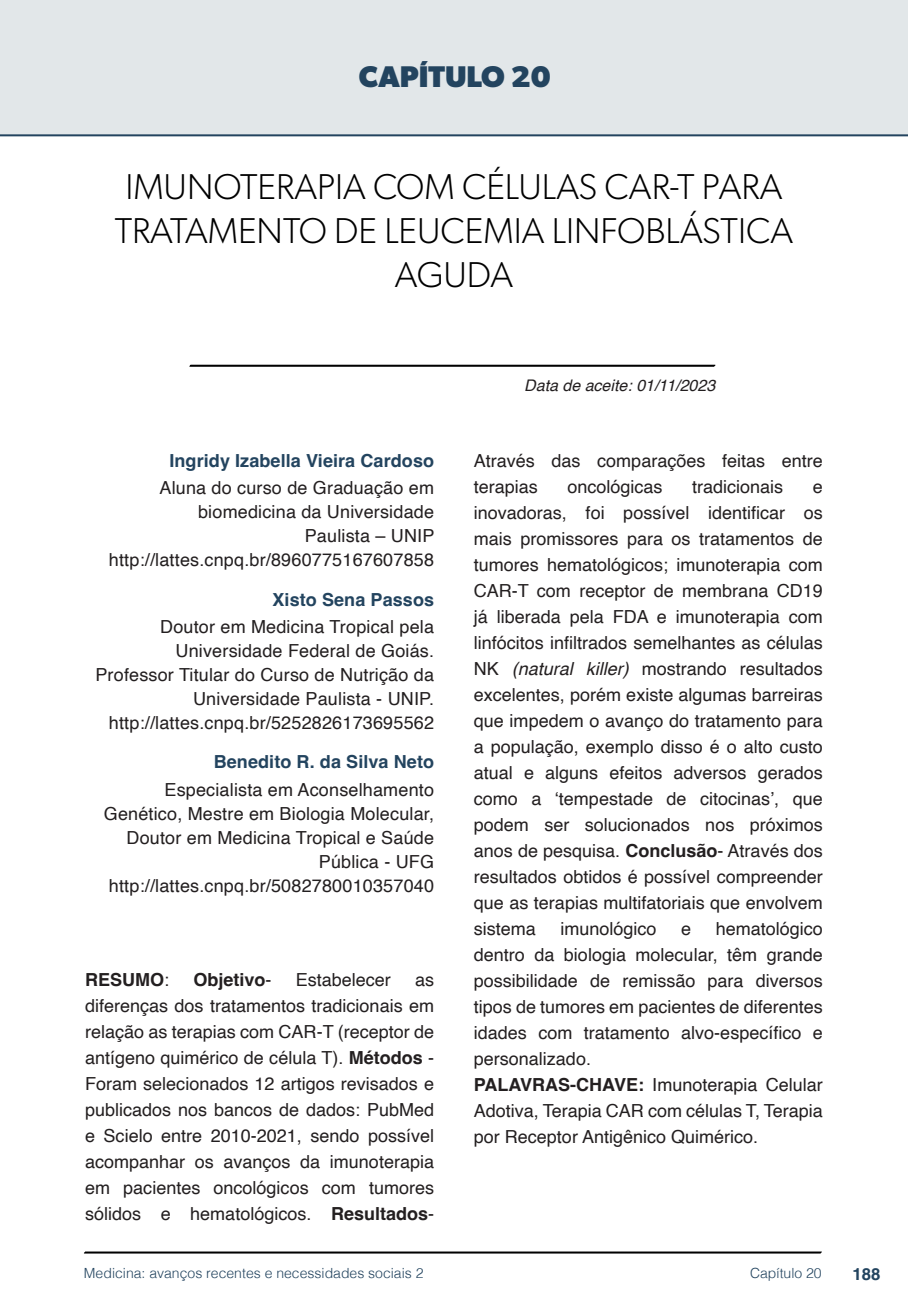
<style>
.page{position:relative;width:908px;height:1304px;background:#fff}
.page>*{position:absolute;margin:0;border:0;box-sizing:border-box;transform-origin:0 0}
.t1{font:300 36px/44px "Gibson";color:#000;text-align:center}
.t2{font:700 30px "Gibson";color:#23445f}
.t3{font:18px/26px "Helvetica";color:#231f20;text-align:right}
.t4{font:700 18px "Helvetica";letter-spacing:.005em;color:#23445f}
.t5{font:700 18px "Helvetica";color:#231f20}
.t6{font:700 16.8px "Helvetica";color:#23445f}
.t7{font:italic 16px "Helvetica";color:#231f20}
.t8{font:300 14px "Helvetica";color:#23445f}
.s1{font-weight:400}
.s2{font-weight:700}
.s3{font-style:italic}
</style>
<div class="page">
<svg style="left:84px;top:1251px;width:737px;height:3px;background:#515151"></svg>
<svg style="left:189px;top:364px;width:526px;height:3px;background:#4f4f4f"></svg>
<div style="left:0;top:0;width:907px;height:136px;background:#e2e7e9"></div>
<div style="left:44px;top:72px;width:68px;height:61px;background:#e2e7e9"></div>
<h2 class="t2" style="left:359px;top:58px;width:193px">CAPÍTULO 20</h2>
<h1 class="t1" style="left:115px;top:164px;width:679px">IMUNOTERAPIA COM CÉLULAS CAR-T PARA<br>TRATAMENTO DE LEUCEMIA LINFOBLÁSTICA<br>AGUDA</h1>
<p class="t4" style="left:169px;top:450px;width:266px">Ingridy Izabella Vieira Cardoso</p>
<p class="t3" style="left:109px;top:477px;width:327px;line-height:24px">Aluna do curso de Graduação em biomedicina da Universidade<br>Paulista – UNIP http://lattes.cnpq.br/8960775167607858</p>
<p class="t4" style="left:272px;top:588px;width:163px">Xisto Sena Passos</p>
<p class="t3" style="left:95px;top:615px;width:340px;line-height:24px">Doutor em Medicina Tropical pela Universidade Federal de Goiás.<br>Professor Titular do Curso de Nutrição da Universidade Paulista - UNIP. http://lattes.cnpq.br/5252826173695562</p>
<p class="t4" style="left:214px;top:751px;width:222px">Benedito R. da Silva Neto</p>
<p class="t3" style="left:104px;top:778px;width:331px;line-height:24px">Especialista em Aconselhamento Genético, Mestre em Biologia Molecular, Doutor em Medicina Tropical e Saúde Pública - UFG http://lattes.cnpq.br/5082780010357040</p>
<p class="t5" style="left:85px;top:968px;width:86px">RESUMO<span class="s1">:</span></p>
<p class="t5" style="left:193px;top:968px;width:79px">Objetivo<span class="s1">-</span></p>
<p class="t3" style="left:295px;top:967px;width:97px">Estabelecer</p>
<p class="t3" style="left:85px;top:967px;width:350px;text-align:justify;text-indent:330px">as diferenças dos tratamentos tradicionais em relação as terapias com CAR-T (receptor de antígeno quimérico de célula T). <span class="s2">Métodos</span> - Foram selecionados 12 artigos revisados e publicados nos bancos de dados: PubMed e Scielo entre 2010-2021, sendo possível acompanhar os avanços da imunoterapia em pacientes oncológicos com tumores sólidos e hematológicos. <span class="s2">Resultados</span>-</p>
<p class="t7" style="left:524px;top:373px;width:192px">Data de aceite: 01/11/2023</p>
<p class="t3" style="left:473px;top:448px;width:350px;text-align:left">Através das comparações feitas entre terapias</p>
<p class="t3" style="left:567px;top:474px;width:97px">oncológicas</p>
<p class="t3" style="left:691px;top:474px;width:93px">tradicionais</p>
<p class="t3" style="left:473px;top:474px;width:350px;text-align:justify;text-indent:339px">e inovadoras, foi possível identificar os mais promissores para os tratamentos de tumores hematológicos; imunoterapia com CAR-T com receptor de membrana CD19 já liberada pela FDA e imunoterapia com linfócitos infiltrados semelhantes as células NK <span class="s3">(natural killer)</span> mostrando resultados excelentes, porém existe algumas barreiras que impedem o avanço do tratamento para a população, exemplo disso é o alto custo atual e alguns efeitos adversos gerados como a ‘tempestade de citocinas’, que podem ser solucionados nos próximos anos de pesquisa. <span class="s2">Conclusão</span>- Através dos resultados obtidos é possível compreender que as terapias multifatoriais que envolvem sistema</p>
<p class="t3" style="left:473px;top:916px;width:350px;text-align:left;text-indent:242px">hematológico dentro da biologia molecular, têm grande possibilidade de remissão para diversos tipos de tumores em pacientes de diferentes idades com tratamento alvo-específico e personalizado.<br><span class="s2">PALAVRAS-CHAVE:</span> Imunoterapia Celular Adotiva, Terapia CAR com células T, Terapia por Receptor Antigênico Quimérico.</p>
<p class="t3" style="left:560px;top:916px;width:98px">imunológico</p>
<p class="t3" style="left:680px;top:916px;width:12px">e</p>
<p class="t8" style="left:84px;top:1261px;width:341px">Medicina: avanços recentes e necessidades sociais 2</p>
<p class="t8" style="left:749px;top:1261px;width:73px">Capítulo 20</p>
<p class="t6" style="left:851px;top:1264px;width:30px">188</p>
</div>
